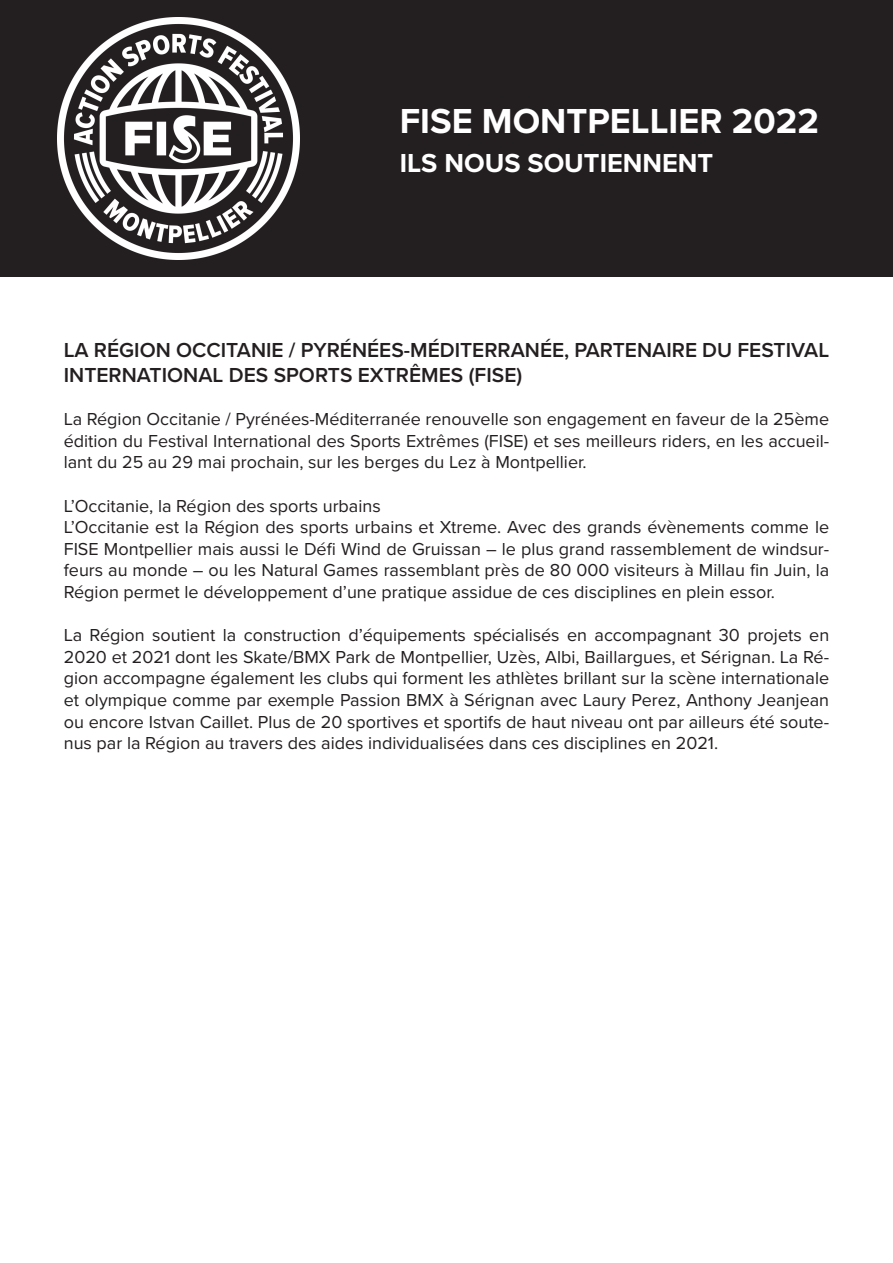
<style>
.page{position:relative;width:893px;height:1263px;background:#fff}
.page>*{position:absolute;margin:0;border:0;box-sizing:border-box;transform-origin:0 0}
.t1{font:700 36px "Proxima Nova";color:#fff}
.t2{font:700 27px "Proxima Nova";color:#fff}
.Texte{font:600 21px/25.2px "Proxima Nova";color:#231f20}
.Texte-2{font:18px/21.6px "Proxima Nova";color:#231f20;text-align:justify}
</style>
<div class="page">
<div style="left:0;top:0;width:893px;height:276px;background:#231f20"></div>
<img style="left:57px;top:17px;width:243px;height:242px">
<h1 class="t1" style="left:400px;top:94px;width:421px">FISE MONTPELLIER 2022</h1>
<h2 class="t2" style="left:400px;top:143px;width:315px">ILS NOUS SOUTIENNENT</h2>
<p class="Texte" style="left:64px;top:337px;width:767px">LA RÉGION OCCITANIE / PYRÉNÉES-MÉDITERRANÉE, PARTENAIRE DU FESTIVAL<br>INTERNATIONAL DES SPORTS EXTRÊMES (FISE)</p>
<p class="Texte-2" style="left:64px;top:408px;width:767px">La Région Occitanie / Pyrénées-Méditerranée renouvelle son engagement en faveur de la 25ème édition du Festival International des Sports Extrêmes (FISE) et ses meilleurs riders, en les accueil&shy;lant du 25 au 29 mai prochain, sur les berges du Lez à Montpellier.</p>
<p class="Texte-2" style="left:64px;top:494px;width:318px">L’Occitanie, la Région des sports urbains</p>
<p class="Texte-2" style="left:64px;top:516px;width:767px">L’Occitanie est la Région des sports urbains et Xtreme. Avec des grands évènements comme le FISE Montpellier mais aussi le Défi Wind de Gruissan – le plus grand rassemblement de windsur&shy;feurs au monde – ou les Natural Games rassemblant près de 80 000 visiteurs à Millau fin Juin, la Région permet le développement d’une pratique assidue de ces disciplines en plein essor.</p>
<p class="Texte-2" style="left:64px;top:624px;width:767px">La Région soutient la construction d’équipements spécialisés en accompagnant 30 projets en 2020 et 2021 dont les Skate/BMX Park de Montpellier, Uzès, Albi, Baillargues, et Sérignan. La Ré&shy;gion accompagne également les clubs qui forment les athlètes brillant sur la scène internationale et olympique comme par exemple Passion BMX à Sérignan avec Laury Perez, Anthony Jeanjean ou encore Istvan Caillet. Plus de 20 sportives et sportifs de haut niveau ont par ailleurs été soute&shy;nus par la Région au travers des aides individualisées dans ces disciplines en 2021.</p>
</div>
